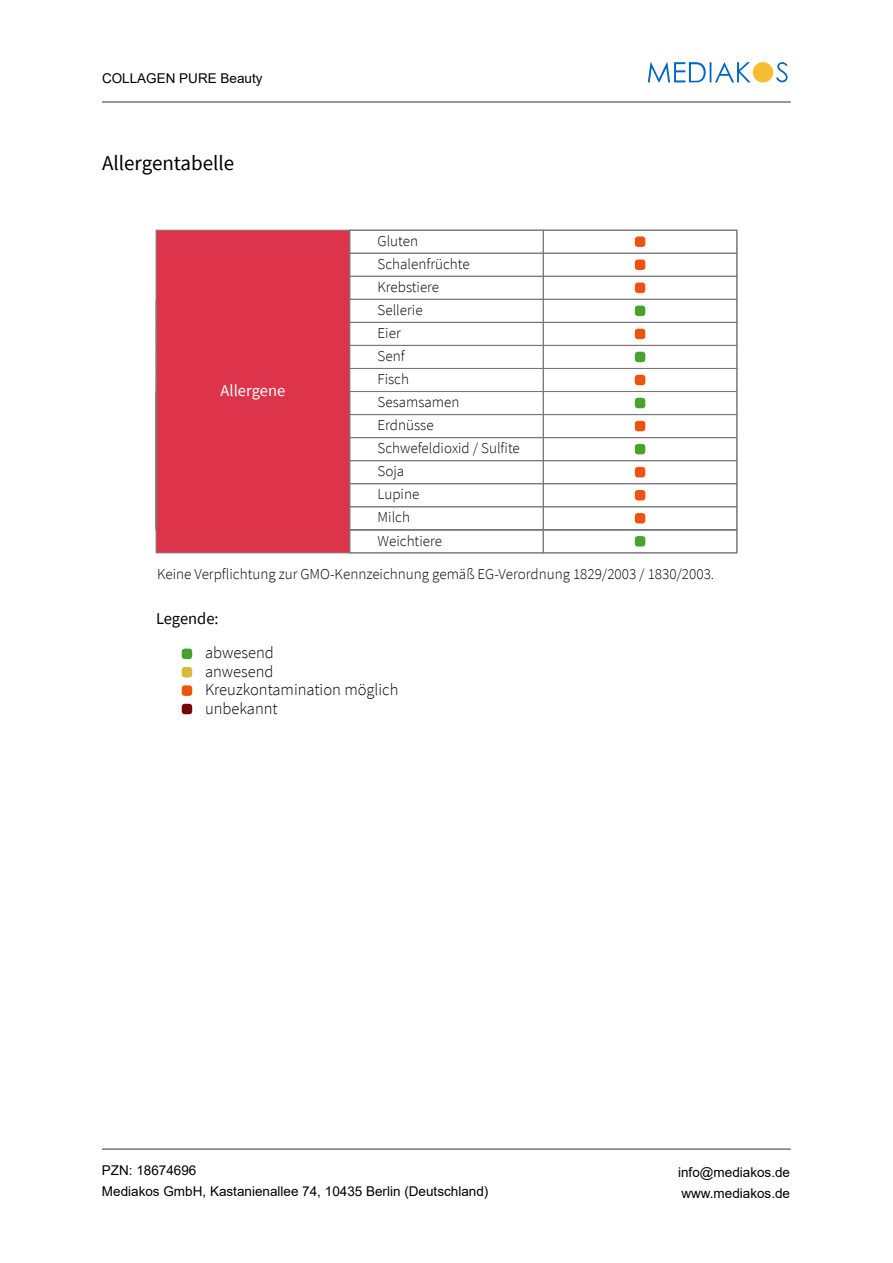
<style>
.page{position:relative;width:893px;height:1263px;background:#fff}
.page>*{position:absolute;margin:0;border:0;box-sizing:border-box;transform-origin:0 0}
.t1{font:21px "Source Sans Pro";color:#000}
.t2{font:300 16.5px/18.5px "Source Sans Pro";color:#000}
.t3{font:16.5px "Source Sans Pro";color:#fff}
.t4{font:16.5px "Source Sans Pro";letter-spacing:-.005em;color:#000}
.t5{font:300 15.15px/23.1px "Source Sans Pro";color:#000}
.t6{font:13.5px/21px "Arial";color:#000}
</style>
<div class="page">
<hr style="left:102px;top:1148px;width:689px;height:2px;background:#777">
<svg style="left:648px;top:62px;width:140px;height:21px"></svg>
<hr style="left:102px;top:101px;width:689px;height:2px;background:#777">
<div style="left:156px;top:230px;width:194px;height:323px;background:#dd334b;border:1px solid #777"></div>
<hr style="left:156px;top:391px;width:1px;height:139px;background:#777">
<div style="left:349px;top:230px;width:388px;height:23px;border:1px solid #777"></div>
<div style="left:349px;top:253px;width:388px;height:24px;border:1px solid #777"></div>
<div style="left:349px;top:276px;width:388px;height:24px;border:1px solid #777"></div>
<svg style="left:349px;top:299px;width:388px;height:92px"></svg>
<svg style="left:156px;top:299px;width:1px;height:92px"></svg>
<div style="left:349px;top:391px;width:388px;height:24px;border:1px solid #777"></div>
<div style="left:349px;top:414px;width:388px;height:24px;border:1px solid #777"></div>
<div style="left:349px;top:437px;width:388px;height:24px;border:1px solid #777"></div>
<div style="left:349px;top:460px;width:388px;height:24px;border:1px solid #777"></div>
<div style="left:349px;top:483px;width:388px;height:24px;border:1px solid #777"></div>
<div style="left:349px;top:506px;width:388px;height:24px;border:1px solid #777"></div>
<div style="left:349px;top:529px;width:388px;height:24px;border:1px solid #777"></div>
<div style="left:635px;top:236px;width:10px;height:11px;background:#ed530f;border-radius:3px"></div>
<div style="left:635px;top:259px;width:10px;height:11px;background:#ed530f;border-radius:3px"></div>
<div style="left:635px;top:283px;width:10px;height:10px;background:#ed530f;border-radius:3px"></div>
<div style="left:635px;top:306px;width:10px;height:10px;background:#47a32d;border-radius:3px"></div>
<div style="left:635px;top:329px;width:10px;height:10px;background:#ed530f;border-radius:3px"></div>
<div style="left:635px;top:352px;width:10px;height:10px;background:#47a32d;border-radius:3px"></div>
<div style="left:635px;top:375px;width:10px;height:10px;background:#ed530f;border-radius:3px"></div>
<div style="left:635px;top:398px;width:10px;height:10px;background:#47a32d;border-radius:3px"></div>
<div style="left:635px;top:421px;width:10px;height:10px;background:#ed530f;border-radius:3px"></div>
<div style="left:635px;top:444px;width:10px;height:10px;background:#47a32d;border-radius:3px"></div>
<div style="left:635px;top:467px;width:10px;height:10px;background:#ed530f;border-radius:3px"></div>
<div style="left:635px;top:490px;width:10px;height:10px;background:#ed530f;border-radius:3px"></div>
<div style="left:635px;top:513px;width:10px;height:10px;background:#ed530f;border-radius:3px"></div>
<div style="left:635px;top:536px;width:10px;height:11px;background:#47a32d;border-radius:3px"></div>
<div style="left:182px;top:704px;width:10px;height:10px;background:#750606;border-radius:3px"></div>
<div style="left:182px;top:685px;width:10px;height:11px;background:#ed530f;border-radius:3px"></div>
<div style="left:182px;top:649px;width:10px;height:10px;background:#47a32d;border-radius:3px"></div>
<div style="left:182px;top:667px;width:10px;height:10px;background:#d4bd3a;border-radius:3px"></div>
<p class="t6" style="left:102px;top:68px;width:162px">COLLAGEN PURE Beauty</p>
<h1 class="t1" style="left:102px;top:154px;width:134px">Allergentabelle</h1>
<p class="t5" style="left:378px;top:230px;width:144px">Gluten<br>Schalenfrüchte<br>Krebstiere<br>Sellerie<br>Eier<br>Senf<br>Fisch<br>Sesamsamen<br>Erdnüsse<br>Schwefeldioxid / Sulfite<br>Soja<br>Lupine<br>Milch<br>Weichtiere</p>
<p class="t5" style="left:157px;top:562px;width:559px">Keine Verpflichtung zur GMO-Kennzeichnung gemäß EG-Verordnung 1829/2003 / 1830/2003.</p>
<p class="t3" style="left:221px;top:384px;width:66px">Allergene</p>
<p class="t4" style="left:156px;top:608px;width:64px">Legende:</p>
<p class="t2" style="left:205px;top:645px;width:195px">abwesend<br>anwesend<br>Kreuzkontamination möglich unbekannt</p>
<p class="t6" style="left:102px;top:1160px;width:388px">PZN: 18674696<br>Mediakos GmbH, Kastanienallee 74, 10435 Berlin (Deutschland)</p>
<p class="t6" style="left:678px;top:1163px;width:113px">info@mediakos.de www.mediakos.de</p>
</div>
